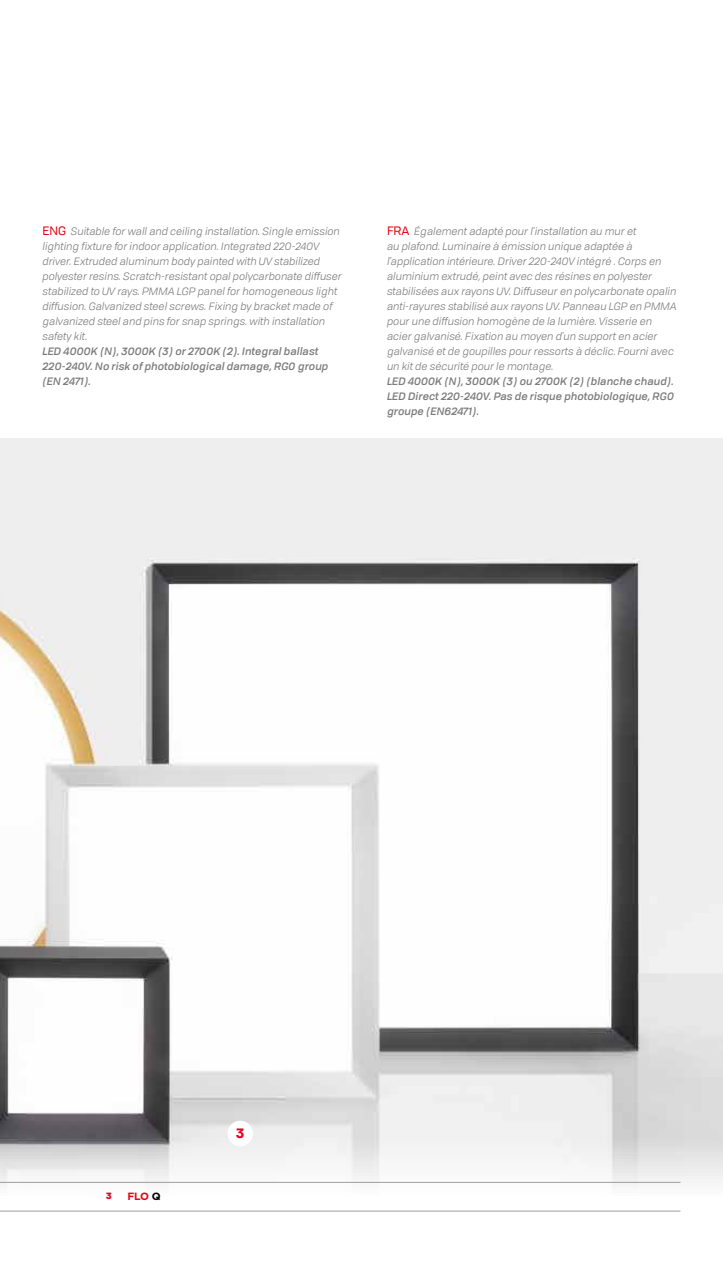
<style>
.page{position:relative;width:723px;height:1276px;background:#fff}
.page>*{position:absolute;margin:0;border:0;box-sizing:border-box;transform-origin:0 0}
.t1{font:700 13.5px "Tofino";color:#e40428}
.t2{font:italic 10.5px/15px "Tofino";color:#7c7b7b}
.t3{font:italic 500 10.5px/15px "Tofino";color:#7c7b7b}
.t4{font:700 10.5px "Gotham";color:#e30613}
.t5{font:900 9px "Tofino";color:#e40428}
.s1{font-style:normal;font-size:12px;color:#e30613}
.s2{color:#000}
</style>
<div class="page">
<img style="left:0;top:438px;width:723px;height:774px">
<div style="left:227px;top:1120px;width:26px;height:26px;background:#fff;border-radius:50%"></div>
<hr style="left:0;top:1182px;width:680px;height:1px;background:#9d9d9c">
<hr style="left:0;top:1210px;width:680px;height:1px;background:#9d9d9c">
<p class="t2" style="left:43px;top:223px;width:301px"><span class="s1">ENG</span> Suitable for wall and ceiling installation. Single emission lighting fixture for indoor application. Integrated 220-240V driver. Extruded aluminum body painted with UV stabilized polyester resins. Scratch-resistant opal polycarbonate diffuser stabilized to UV rays. PMMA LGP panel for homogeneous light diffusion. Galvanized steel screws. Fixing by bracket made of galvanized steel and pins for snap springs. with installation safety kit.</p>
<p class="t3" style="left:43px;top:342px;width:287px">LED 4000K (N), 3000K (3) or 2700K (2). Integral ballast<br>220-240V. No risk of photobiological damage, RG0 group (EN 2471).</p>
<p class="t2" style="left:387px;top:223px;width:291px"><span class="s1">FRA</span> Également adapté pour l'installation au mur et<br>au plafond. Luminaire à émission unique adaptée à l'application intérieure. Driver 220-240V intégré . Corps en aluminium extrudé, peint avec des résines en polyester stabilisées aux rayons UV. Diffuseur en polycarbonate opalin anti-rayures stabilisé aux rayons UV. Panneau LGP en PMMA pour une diffusion homogène de la lumière. Visserie en acier galvanisé. Fixation au moyen d'un support en acier galvanisé et de goupilles pour ressorts à déclic. Fourni avec un kit de sécurité pour le montage.</p>
<p class="t3" style="left:387px;top:372px;width:289px;text-align:justify">LED 4000K (N), 3000K (3) ou 2700K (2) (blanche chaud).<br>LED Direct 220-240V. Pas de risque photobiologique, RG0 groupe (EN62471).</p>
<p class="t5" style="left:106px;top:1188px;width:7px">3</p>
<p class="t4" style="left:128px;top:1189px;width:35px">FLO <span class="s2">Q</span></p>
<p class="t1" style="left:236px;top:1122px;width:10px">3</p>
</div>
